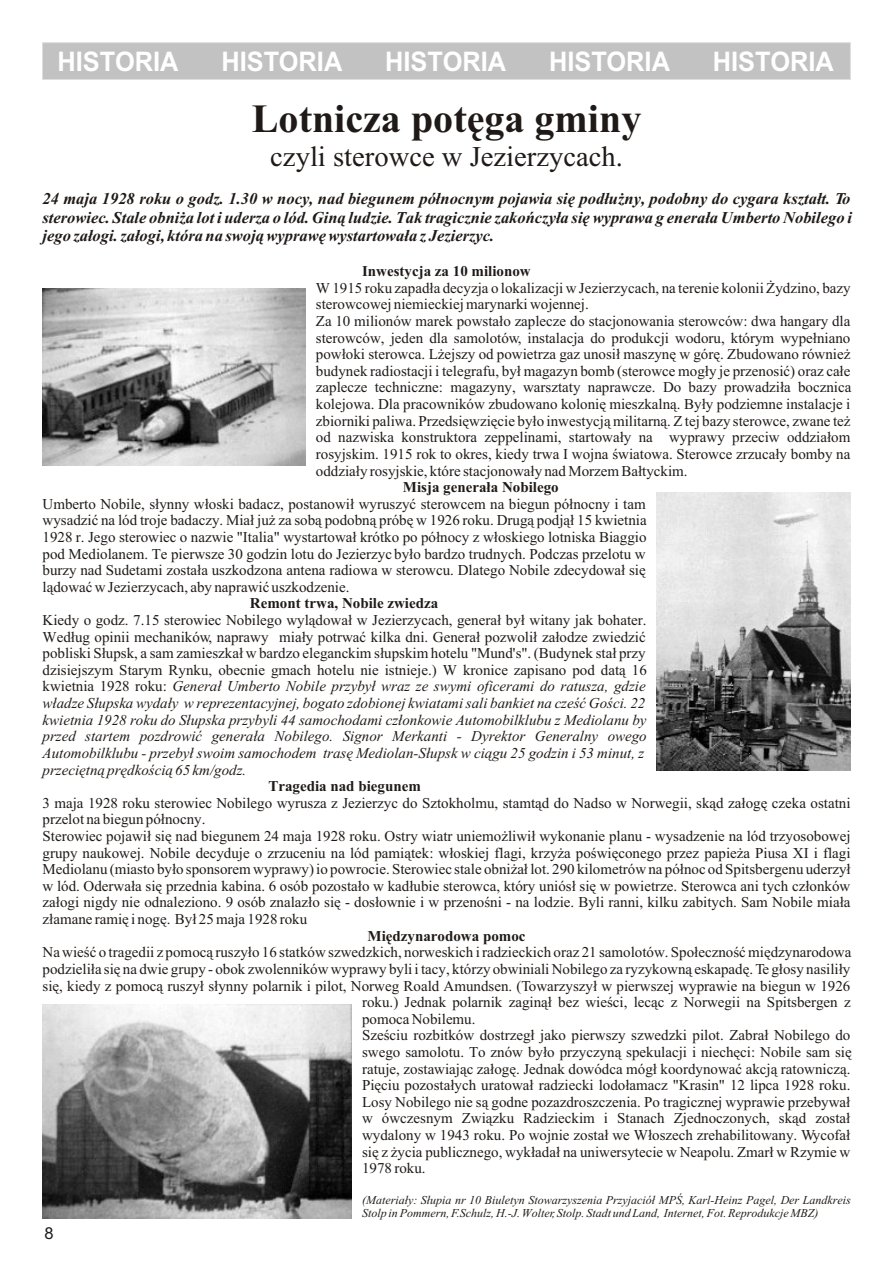
<style>
.page{position:relative;width:894px;height:1263px;background:#fff}
.page>*{position:absolute;margin:0;border:0;box-sizing:border-box;transform-origin:0 0}
.t1{font:700 40.05px "Times New Roman CE";color:#1f1a17}
.t2{font:28.65px "Times New Roman CE";color:#1f1a17}
.t3{font:700 27px "Arial CE";color:#fff;scale:.94 1}
.t4{font:italic 700 16.5px/18.3px "Times New Roman CE";color:#1f1a17;text-align:justify}
.t5{font:16.5px "Arial CE";color:#1f1a17}
.t6{font:15px/16.6px "Times New Roman CE";color:#1f1a17}
.t7{font:italic 15px/16.6px "Times New Roman CE";color:#1f1a17}
.t8{font:700 15px "Times New Roman CE";color:#1f1a17}
.t9{font:italic 12px/13.4px "Times New Roman CE";color:#1f1a17}
.s1{font-style:normal}
</style>
<div class="page">
<img style="left:43px;top:1004px;width:308px;height:215px">
<img style="left:43px;top:288px;width:262px;height:177px">
<img style="left:656px;top:493px;width:194px;height:278px">
<div style="left:42px;top:43px;width:809px;height:37px;background:#c2c2c2;border:1px solid #dedede"></div>
<h3 class="t3" style="left:58px;top:51px;width:130px">HISTORIA</h3>
<h3 class="t3" style="left:221px;top:51px;width:130px">HISTORIA</h3>
<h3 class="t3" style="left:385px;top:51px;width:130px">HISTORIA</h3>
<h3 class="t3" style="left:549px;top:51px;width:130px">HISTORIA</h3>
<h3 class="t3" style="left:713px;top:51px;width:130px">HISTORIA</h3>
<h1 class="t1" style="left:252px;top:104px;width:391px">Lotnicza potêga gminy</h1>
<h2 class="t2" style="left:270px;top:146px;width:354px">czyli sterowce w Jezierzycach.</h2>
<p class="t4" style="left:43px;top:191px;width:811px">24 maja 1928 roku o godz. 1.30 w nocy, nad biegunem pó³nocnym pojawia siê pod³u¿ny, podobny do cygara kszta³t. To sterowiec. Stale obni¿a lot i uderza o lód. Gin¹ ludzie. Tak tragicznie zakoñczy³a siê wyprawa g enera³a Umberto Nobilego i jego za³ogi. za³ogi, która na swoj¹ wyprawê wystartowa³a z Jezierzyc.</p>
<p class="t8" style="left:362px;top:266px;width:170px">Inwestycja za 10 milionow</p>
<p class="t6" style="left:316px;top:281px;width:537px">W 1915 roku zapad³a decyzja o lokalizacji w Jezierzycach, na terenie kolonii ¯ydzino, bazy sterowcowej niemieckiej marynarki wojennej.<br>Za 10 milionów marek powsta³o zaplecze do stacjonowania sterowców: dwa hangary dla sterowców, jeden dla samolotów, instalacja do produkcji wodoru, którym wype³niano pow³oki sterowca. L¿ejszy od powietrza gaz unosi³ maszynê w górê. Zbudowano równie¿ budynek radiostacji i telegrafu, by³ magazyn bomb (sterowce mog³y je przenosiæ) oraz ca³e zaplecze techniczne: magazyny, warsztaty naprawcze. Do bazy prowadzi³a bocznica kolejowa. Dla pracowników zbudowano koloniê mieszkaln¹. By³y podziemne instalacje i zbiorniki paliwa. Przedsiêwziêcie by³o inwestycj¹ militarn¹. Z tej bazy sterowce, zwane te¿ od nazwiska konstruktora zeppelinami, startowa³y na wyprawy przeciw oddzia³om rosyjskim. 1915 rok to okres, kiedy trwa I wojna œwiatowa. Sterowce zrzuca³y bomby na oddzia³y rosyjskie, które stacjonowa³y nad Morzem Ba³tyckim.</p>
<p class="t8" style="left:403px;top:482px;width:157px">Misja genera³a Nobilego</p>
<p class="t6" style="left:43px;top:497px;width:606px;text-align:justify">Umberto Nobile, s³ynny w³oski badacz, postanowi³ wyruszyæ sterowcem na biegun pó³nocny i tam wysadziæ na lód troje badaczy. Mia³ ju¿ za sob¹ podobn¹ próbê w 1926 roku. Drug¹ podj¹³ 15 kwietnia 1928 r. Jego sterowiec o nazwie "Italia" wystartowa³ krótko po pó³nocy z w³oskiego lotniska Biaggio pod Mediolanem. Te pierwsze 30 godzin lotu do Jezierzyc by³o bardzo trudnych. Podczas przelotu w burzy nad Sudetami zosta³a uszkodzona antena radiowa w sterowcu. Dlatego Nobile zdecydowa³ siê l¹dowaæ w Jezierzycach, aby naprawiæ uszkodzenie.</p>
<p class="t8" style="left:250px;top:598px;width:190px">Remont trwa, Nobile zwiedza</p>
<p class="t7" style="left:43px;top:613px;width:606px"><span class="s1">Kiedy o godz. 7.15 sterowiec Nobilego wyl¹dowa³ w Jezierzycach, genera³ by³ witany jak bohater.<br>Wed³ug opinii mechaników, naprawy mia³y potrwaæ kilka dni. Genera³ pozwoli³ za³odze zwiedziæ pobliski S³upsk, a sam zamieszka³ w bardzo eleganckim s³upskim hotelu "Mund's". (Budynek sta³ przy dzisiejszym Starym Rynku, obecnie gmach hotelu nie istnieje.) W kronice zapisano pod dat¹ 16 kwietnia 1928 roku:</span> Genera³ Umberto Nobile przyby³ wraz ze swymi oficerami do ratusza, gdzie w³adze S³upska wyda³y w reprezentacyjnej, bogato zdobionej kwiatami sali bankiet na czeœæ Goœci. 22 kwietnia 1928 roku do S³upska przybyli 44 samochodami cz³onkowie Automobilklubu z Mediolanu by przed startem pozdrowiæ genera³a Nobilego. Signor Merkanti - Dyrektor Generalny owego Automobilklubu - przeby³ swoim samochodem trasê Mediolan-S³upsk w ci¹gu 25 godzin i 53 minut, z przeciêtn¹ prêdkoœci¹ 65 km/godz.</p>
<p class="t8" style="left:268px;top:781px;width:154px">Tragedia nad biegunem</p>
<p class="t6" style="left:43px;top:796px;width:810px">3 maja 1928 roku sterowiec Nobilego wyrusza z Jezierzyc do Sztokholmu, stamt¹d do Nadso w Norwegii, sk¹d za³ogê czeka ostatni przelot na biegun pó³nocny.<br>Sterowiec pojawi³ siê nad biegunem 24 maja 1928 roku. Ostry wiatr uniemo¿liwi³ wykonanie planu - wysadzenie na lód trzyosobowej grupy naukowej. Nobile decyduje o zrzuceniu na lód pami¹tek: w³oskiej flagi, krzy¿a poœwiêconego przez papie¿a Piusa XI i flagi Mediolanu (miasto by³o sponsorem wyprawy) io powrocie. Sterowiec stale obni¿a³ lot. 290 kilometrów na pó³noc od Spitsbergenu uderzy³ w lód. Oderwa³a siê przednia kabina. 6 osób pozosta³o w kad³ubie sterowca, który uniós³ siê w powietrze. Sterowca ani tych cz³onków za³ogi nigdy nie odnaleziono. 9 osób znalaz³o siê - dos³ownie i w przenoœni - na lodzie. Byli ranni, kilku zabitych. Sam Nobile mia³a z³amane ramiê i nogê. By³ 25 maja 1928 roku</p>
<p class="t8" style="left:368px;top:931px;width:159px">Miêdzynarodowa pomoc</p>
<p class="t6" style="left:43px;top:945px;width:810px">Na wieœæ o tragedii z pomoc¹ ruszy³o 16 statków szwedzkich, norweskich i radzieckich oraz 21 samolotów. Spo³ecznoœæ miêdzynarodowa</p>
<p class="t6" style="left:43px;top:962px;width:809px">podzieli³a siê na dwie grupy - obok zwolenników wyprawy byli i tacy, którzy obwiniali Nobilego za ryzykown¹ eskapadê. Te g³osy nasili³y</p>
<p class="t6" style="left:43px;top:979px;width:809px">siê, kiedy z pomoc¹ ruszy³ s³ynny polarnik i pilot, Norweg Roald Amundsen. (Towarzyszy³ w pierwszej wyprawie na biegun w 1926</p>
<p class="t6" style="left:362px;top:995px;width:490px">roku.) Jednak polarnik zagin¹³ bez wieœci, lec¹c z Norwegii na Spitsbergen z</p>
<p class="t6" style="left:362px;top:1012px;width:115px">pomoca Nobilemu.</p>
<p class="t6" style="left:362px;top:1028px;width:490px">Szeœciu rozbitków dostrzeg³ jako pierwszy szwedzki pilot. Zabra³ Nobilego do</p>
<p class="t6" style="left:362px;top:1045px;width:491px">swego samolotu. To znów by³o przyczyn¹ spekulacji i niechêci: Nobile sam siê</p>
<p class="t6" style="left:362px;top:1062px;width:490px">ratuje, zostawiaj¹c za³ogê. Jednak dowódca móg³ koordynowaæ akcj¹ ratownicz¹.</p>
<p class="t6" style="left:362px;top:1078px;width:490px">Piêciu pozosta³ych uratowa³ radziecki lodo³amacz "Krasin" 12 lipca 1928 roku.</p>
<p class="t6" style="left:362px;top:1095px;width:490px">Losy Nobilego nie s¹ godne pozazdroszczenia. Po tragicznej wyprawie przebywa³</p>
<p class="t6" style="left:362px;top:1112px;width:490px">w ówczesnym Zwi¹zku Radzieckim i Stanach Zjednoczonych, sk¹d zosta³</p>
<p class="t6" style="left:362px;top:1128px;width:490px">wydalony w 1943 roku. Po wojnie zosta³ we W³oszech zrehabilitowany. Wycofa³</p>
<p class="t6" style="left:362px;top:1145px;width:490px">siê z ¿ycia publicznego, wyk³ada³ na uniwersytecie w Neapolu. Zmar³ w Rzymie w</p>
<p class="t6" style="left:362px;top:1161px;width:65px">1978 roku.</p>
<p class="t9" style="left:362px;top:1194px;width:490px">(Materia³y: S³upia nr 10 Biuletyn Stowarzyszenia Przyjació³ MPŒ, Karl-Heinz Pagel, Der Landkreis<br>Stolp in Pommern, F.Schulz, H.-J. Wolter, Stolp. Stadt und Land, Internet, Fot. Reprodukcje MBZ)</p>
<p class="t5" style="left:44px;top:1227px;width:11px">8</p>
</div>
